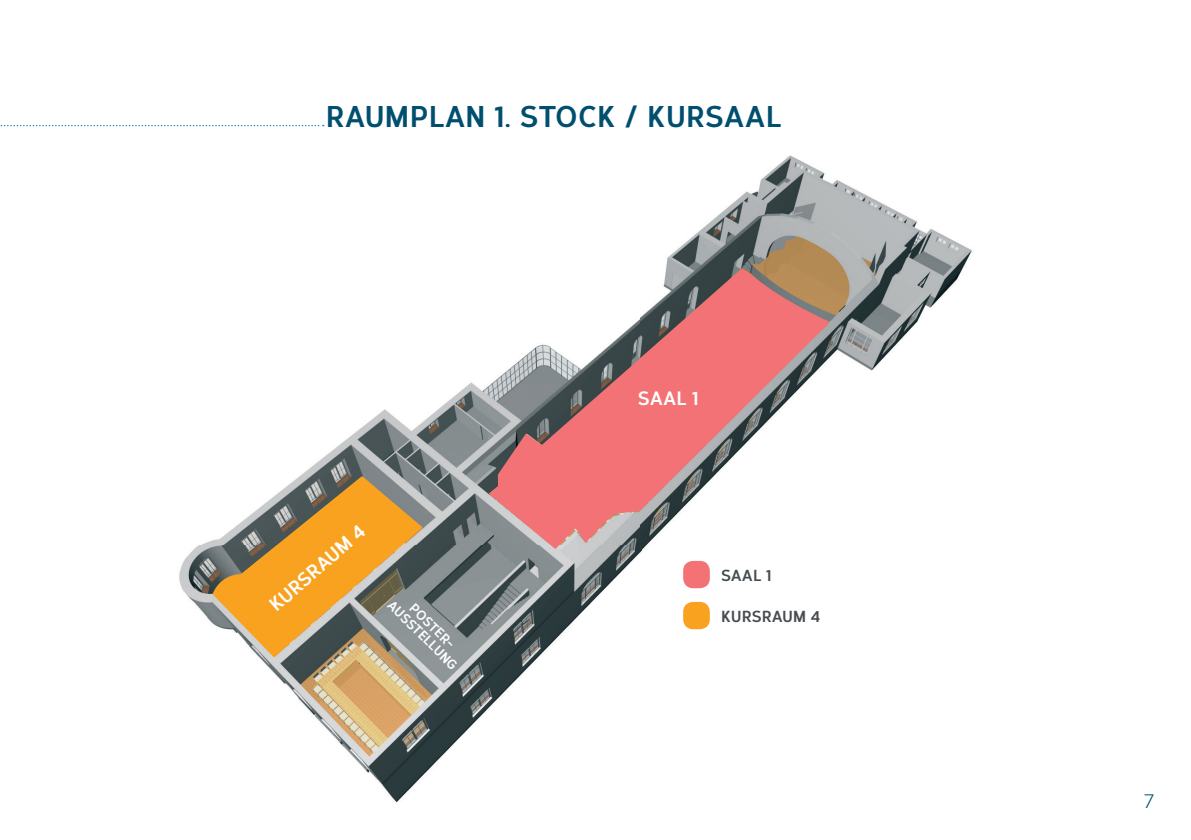
<style>
.page{position:relative;width:1191px;height:840px;background:#fff}
.page>*{position:absolute;margin:0;border:0;box-sizing:border-box;transform-origin:0 0}
.t1{font:700 30px "Corbert Condensed";letter-spacing:.005em;color:#004f6e}
.t2{font:20px "Corbert Condensed";color:#004f6e}
.t3{font:700 19.2px "Corbert Condensed";color:#fff}
.t4{font:700 16px "Corbert Condensed";color:#464d51}
.t5{font:700 13.4px "Corbert Condensed";color:#fff}
</style>
<div class="page">
<svg style="left:0;top:125px;width:324px;height:1px"></svg>
<img style="left:179px;top:155px;width:793px;height:647px">
<svg style="left:489px;top:268px;width:342px;height:280px"></svg>
<div style="left:683px;top:601px;width:27px;height:28px;background:#f9a21f;border-radius:10px"></div>
<div style="left:683px;top:560px;width:27px;height:28px;background:#f27276;border-radius:10px"></div>
<svg style="left:213px;top:476px;width:209px;height:181px;background:#c09d64"></svg>
<p class="t1" style="left:326px;top:93px;width:457px">RAUMPLAN 1. STOCK / KURSAAL</p>
<p class="t3" style="left:262px;top:595px;width:121px;rotate:-41deg">KURSRAUM 4</p>
<p class="t5" style="left:397px;top:595px;width:93px;rotate:44deg">AUSSTELLUNG</p>
<p class="t5" style="left:419px;top:597px;width:59px;rotate:44deg">POSTER-</p>
<p class="t5" style="left:647px;top:385px;width:47px;rotate:39deg">SAAL 2</p>
<p class="t3" style="left:638px;top:383px;width:62px">SAAL 1</p>
<p class="t4" style="left:721px;top:562px;width:52px">SAAL 1</p>
<p class="t4" style="left:721px;top:603px;width:101px">KURSRAUM 4</p>
<p class="t2" style="left:1143px;top:786px;width:12px">7</p>
</div>
